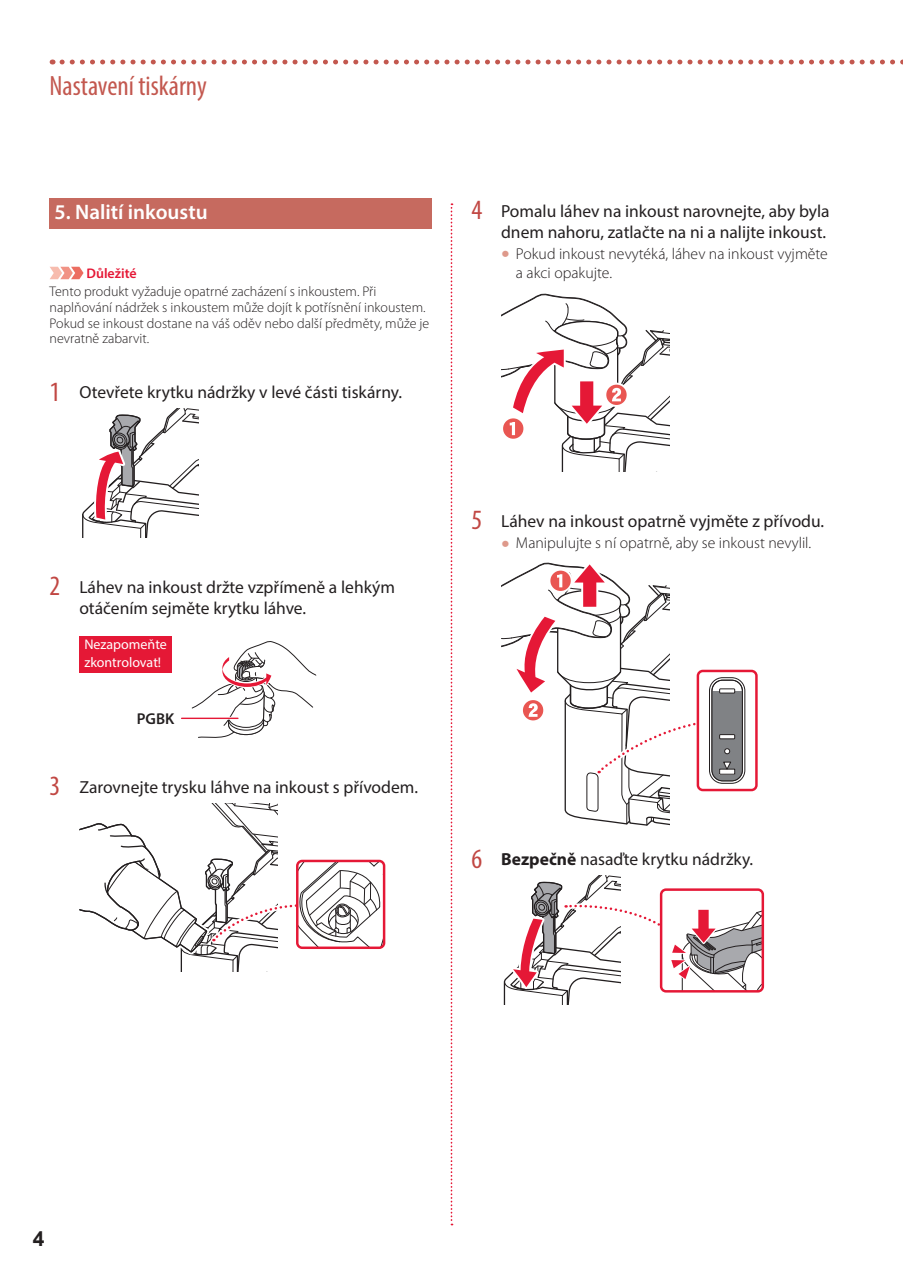
<style>
.page{position:relative;width:903px;height:1275px;background:#fff}
.page>*{position:absolute;margin:0;border:0;box-sizing:border-box;transform-origin:0 0}
.t1{font:condensed 28px "Myriad Pro";color:#c3584f}
.t2{font:600 21px "Myriad Pro";color:#fff}
.t3{font:700 21px "Arial";color:#231f20}
.t4{font:17.5px/21px "Myriad Pro";color:#231f20}
.t5{font:300 15.75px/18.9px "Myriad Pro";color:#231f20}
.t6{font:600 15.75px "Myriad Pro";color:#231f20}
.t7{font:300 14px/15.8px "Myriad Pro";color:#231f20}
.t8{font:14px/17.5px "Myriad Pro";color:#fff}
.t9{font:600 14px "Myriad Pro";color:#e51836}
.s1{font-stretch:condensed;font-size:28px;color:#c14743}
.s2{font-size:35px;color:#de998b}
.s3{font-weight:700}
</style>
<div class="page">
<svg style="left:451px;top:203px;width:1px;height:1022px"></svg>
<svg style="left:62px;top:60px;width:841px;height:4px"></svg>
<div style="left:50px;top:198px;width:382px;height:31px;background:#c66a5f"></div>
<svg style="left:50px;top:267px;width:34px;height:12px"></svg>
<svg style="left:82px;top:409px;width:116px;height:129px"></svg>
<div style="left:79px;top:636px;width:93px;height:37px;background:#e51836"></div>
<svg style="left:192px;top:641px;width:124px;height:97px"></svg>
<hr style="left:182px;top:717px;width:56px;height:3px;background:#fff">
<hr style="left:182px;top:718px;width:56px;height:1px;background:#e51836">
<svg style="left:79px;top:803px;width:304px;height:169px"></svg>
<div style="left:296px;top:860px;width:89px;height:89px;border:2px solid #e51836;border-radius:5px"></div>
<svg style="left:501px;top:293px;width:169px;height:179px"></svg>
<div style="left:709px;top:677px;width:36px;height:106px;border:1px solid #231f20;border-radius:13px"></div>
<div style="left:711px;top:680px;width:32px;height:101px;border:1px solid #231f20;border-radius:11px"></div>
<svg style="left:501px;top:562px;width:241px;height:264px"></svg>
<div style="left:697px;top:670px;width:61px;height:121px;border:2px solid #e51836;border-radius:5px"></div>
<svg style="left:503px;top:876px;width:259px;height:129px"></svg>
<div style="left:660px;top:888px;width:104px;height:104px;border:2px solid #e51836;border-radius:5px"></div>
<h1 class="t1" style="left:50px;top:69px;width:159px">Nastavení tiskárny</h1>
<p class="t2" style="left:55px;top:199px;width:155px">5. Nalití inkoustu</p>
<p class="t9" style="left:86px;top:264px;width:52px">Důležité</p>
<p class="t7" style="left:50px;top:284px;width:381px">Tento produkt vyžaduje opatrné zacházení s inkoustem. Při naplňování nádržek s inkoustem může dojít k potřísnění inkoustem.<br>Pokud se inkoust dostane na váš oděv nebo další předměty, může je nevratně zabarvit.</p>
<p class="t4" style="left:50px;top:381px;width:354px"><span class="s1">1</span> Otevřete krytku nádržky v levé části tiskárny.</p>
<p class="t4" style="left:471px;top:200px;width:360px;text-align:right"><span class="s1">4</span> Pomalu láhev na inkoust narovnejte, aby byla dnem nahoru, zatlačte na ni a nalijte inkoust.</p>
<p class="t5" style="left:516px;top:244px;width:313px;text-indent:-15px"><span class="s2">•</span> Pokud inkoust nevytéká, láhev na inkoust vyjměte a akci opakujte.</p>
<p class="t4" style="left:79px;top:576px;width:317px;text-indent:-30px"><span class="s1">2</span> Láhev na inkoust držte vzpřímeně a lehkým otáčením sejměte krytku láhve.</p>
<p class="t8" style="left:84px;top:636px;width:84px">Nezapomeňte zkontrolovat!</p>
<p class="t6" style="left:137px;top:708px;width:39px">PGBK</p>
<p class="t4" style="left:50px;top:776px;width:370px"><span class="s1">3</span> Zarovnejte trysku láhve na inkoust s přívodem.</p>
<p class="t4" style="left:471px;top:510px;width:354px"><span class="s1">5</span> Láhev na inkoust opatrně vyjměte z přívodu.</p>
<p class="t5" style="left:501px;top:534px;width:312px"><span class="s2">•</span> Manipulujte s ní opatrně, aby se inkoust nevylil.</p>
<p class="t4" style="left:471px;top:849px;width:283px"><span class="s1">6</span> <span class="s3">Bezpečně</span> nasaďte krytku nádržky.</p>
<p class="t3" style="left:33px;top:1223px;width:13px">4</p>
</div>
